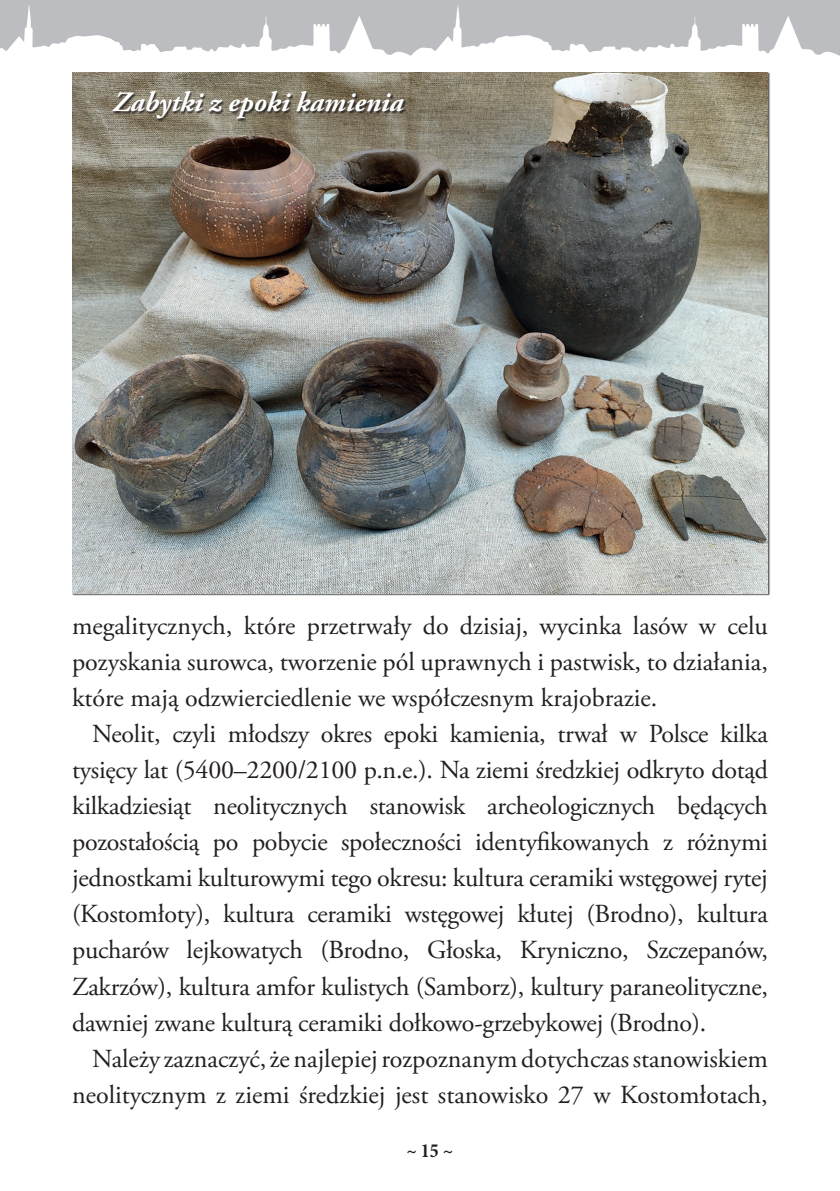
<style>
.page{position:relative;width:840px;height:1191px;background:#fff}
.page>*{position:absolute;margin:0;border:0;box-sizing:border-box;transform-origin:0 0}
.t1{font:italic 700 28px "Adobe Garamond Pro";color:#fff}
.t2{font:26px/36px "Adobe Garamond Pro";color:#231f20;text-align:justify}
.t3{font:700 20px "Minion Pro";color:#231f20;scale:.9 1}
</style>
<div class="page">
<svg style="left:0;top:0;width:839px;height:56px;fill:#bcbdc0"></svg>
<img style="left:72px;top:72px;width:695px;height:521px">
<div style="left:113px;top:92px;width:293px;height:30px;background:#231f20;opacity:.75"></div>
<p class="t1" style="left:113px;top:86px;width:292px">Zabytki z epoki kamienia</p>
<p class="t2" style="left:72px;top:609px;width:697px">megalitycznych, które przetrwały do dzisiaj, wycinka lasów w celu pozyskania surowca, tworzenie pól uprawnych i pastwisk, to działania, które mają odzwierciedlenie we współczesnym krajobrazie.</p>
<p class="t2" style="left:72px;top:717px;width:697px;text-indent:20px">Neolit, czyli młodszy okres epoki kamienia, trwał w Polsce kilka tysięcy lat (5400–2200/2100 p.n.e.). Na ziemi średzkiej odkryto dotąd kilkadziesiąt neolitycznych stanowisk archeologicznych będących pozostałością po pobycie społeczności identyfikowanych z różnymi jednostkami kulturowymi tego okresu: kultura ceramiki wstęgowej rytej (Kostomłoty), kultura ceramiki wstęgowej kłutej (Brodno), kultura pucharów lejkowatych (Brodno, Głoska, Kryniczno, Szczepanów, Zakrzów), kultura amfor kulistych (Samborz), kultury paraneolityczne, dawniej zwane kulturą ceramiki dołkowo-grzebykowej (Brodno).</p>
<p class="t2" style="left:72px;top:1041px;width:697px;text-align:right">Należy zaznaczyć, że najlepiej rozpoznanym dotychczas stanowiskiem neolitycznym z ziemi średzkiej jest stanowisko 27 w Kostomłotach,</p>
<p class="t3" style="left:406px;top:1136px;width:53px">~ 15 ~</p>
</div>
